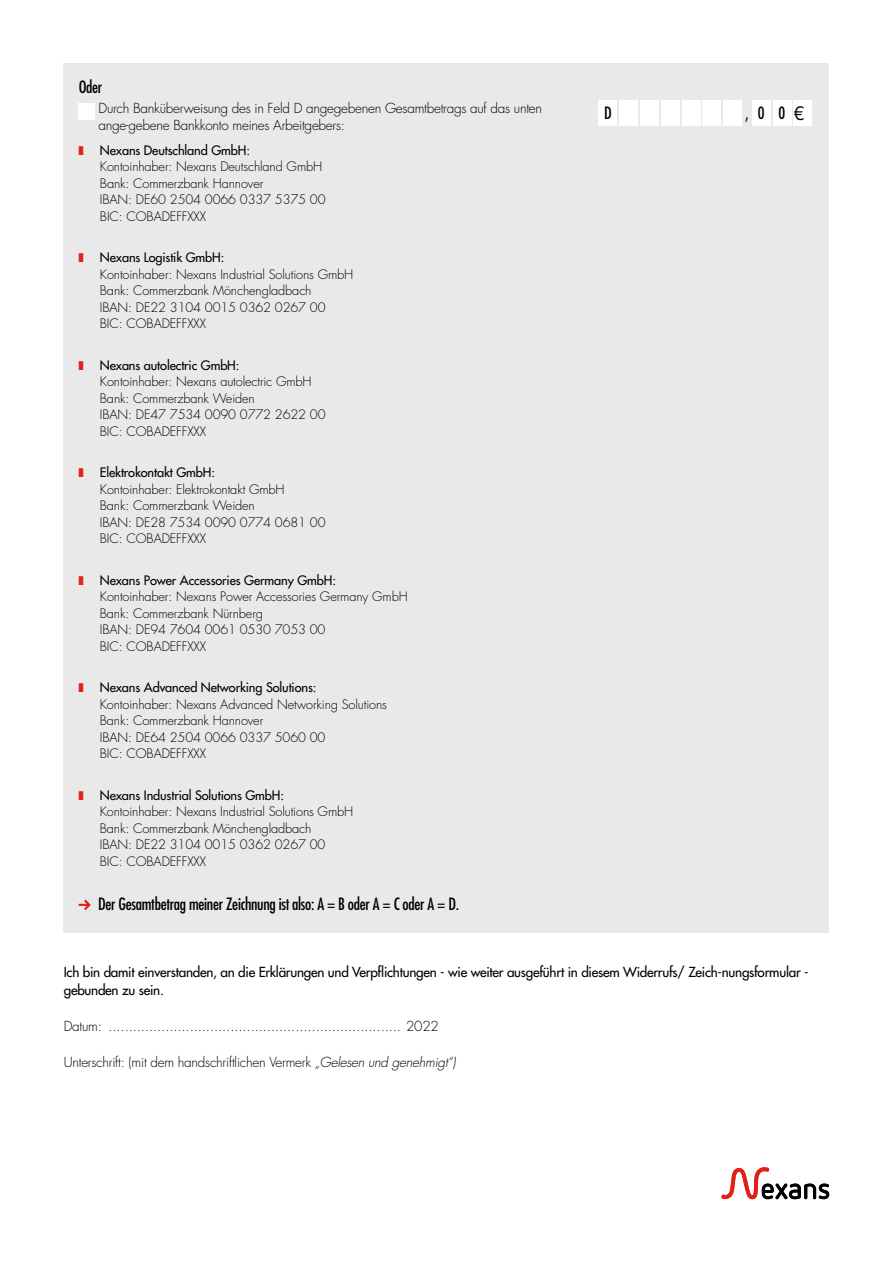
<style>
.page{position:relative;width:893px;height:1263px;background:#fff}
.page>*{position:absolute;margin:0;border:0;box-sizing:border-box;transform-origin:0 0}
.t1{font:condensed 16.5px "Futura";letter-spacing:-.015em;color:#000}
.t2{font:300 13.5px/16.2px "Futura";letter-spacing:-.02em;color:#000}
.t3{font:13.5px/18px "Futura";letter-spacing:-.02em;color:#000}
.t4{font:300 12.75px/16.5px "Futura";letter-spacing:-.01em;color:#000}
.t5{font:12.75px "Futura";letter-spacing:-.01em;color:#000}
.s1{font-family:"Futura Std";font-stretch:normal;font-size:18px}
.s2{font-style:italic}
</style>
<div class="page">
<svg style="left:721px;top:1167px;width:108px;height:33px"></svg>
<div style="left:64px;top:64px;width:765px;height:869px;background:#e9e9e9"></div>
<div style="left:598px;top:100px;width:19px;height:25px;background:#fff"></div>
<div style="left:619px;top:100px;width:19px;height:25px;background:#fff"></div>
<div style="left:640px;top:100px;width:19px;height:25px;background:#fff"></div>
<div style="left:661px;top:100px;width:19px;height:25px;background:#fff"></div>
<div style="left:682px;top:100px;width:18px;height:25px;background:#fff"></div>
<div style="left:702px;top:100px;width:19px;height:25px;background:#fff"></div>
<div style="left:723px;top:100px;width:19px;height:25px;background:#fff"></div>
<div style="left:752px;top:100px;width:19px;height:25px;background:#fff"></div>
<div style="left:773px;top:100px;width:18px;height:25px;background:#fff"></div>
<div style="left:793px;top:100px;width:19px;height:25px;background:#fff"></div>
<div style="left:79px;top:103px;width:16px;height:16px;background:#fff"></div>
<svg style="left:79px;top:899px;width:12px;height:11px"></svg>
<p class="t1" style="left:79px;top:77px;width:25px">Oder</p>
<p class="t2" style="left:98px;top:101px;width:445px">Durch Banküberweisung des in Feld D angegebenen Gesamtbetrags auf das unten ange-gebene Bankkonto meines Arbeitgebers:</p>
<p class="t5" style="left:100px;top:142px;width:152px">Nexans Deutschland GmbH:</p>
<p class="t4" style="left:100px;top:159px;width:227px">Kontoinhaber: Nexans Deutschland GmbH<br>Bank: Commerzbank Hannover<br>IBAN: DE60 2504 0066 0337 5375 00<br>BIC: COBADEFFXXX</p>
<p class="t5" style="left:100px;top:249px;width:126px">Nexans Logistik GmbH:</p>
<p class="t4" style="left:100px;top:266px;width:255px">Kontoinhaber: Nexans Industrial Solutions GmbH Bank: Commerzbank Mönchengladbach<br>IBAN: DE22 3104 0015 0362 0267 00<br>BIC: COBADEFFXXX</p>
<p class="t5" style="left:100px;top:357px;width:141px">Nexans autolectric GmbH:</p>
<p class="t4" style="left:100px;top:374px;width:227px">Kontoinhaber: Nexans autolectric GmbH<br>Bank: Commerzbank Weiden<br>IBAN: DE47 7534 0090 0772 2622 00<br>BIC: COBADEFFXXX</p>
<p class="t5" style="left:100px;top:464px;width:117px">Elektrokontakt GmbH:</p>
<p class="t4" style="left:100px;top:481px;width:227px">Kontoinhaber: Elektrokontakt GmbH<br>Bank: Commerzbank Weiden<br>IBAN: DE28 7534 0090 0774 0681 00<br>BIC: COBADEFFXXX</p>
<p class="t5" style="left:100px;top:572px;width:238px">Nexans Power Accessories Germany GmbH:</p>
<p class="t4" style="left:100px;top:589px;width:309px">Kontoinhaber: Nexans Power Accessories Germany GmbH Bank: Commerzbank Nürnberg<br>IBAN: DE94 7604 0061 0530 7053 00<br>BIC: COBADEFFXXX</p>
<p class="t5" style="left:100px;top:679px;width:218px">Nexans Advanced Networking Solutions:</p>
<p class="t4" style="left:100px;top:696px;width:289px">Kontoinhaber: Nexans Advanced Networking Solutions Bank: Commerzbank Hannover<br>IBAN: DE64 2504 0066 0337 5060 00<br>BIC: COBADEFFXXX</p>
<p class="t5" style="left:100px;top:787px;width:186px">Nexans Industrial Solutions GmbH:</p>
<p class="t4" style="left:100px;top:804px;width:255px">Kontoinhaber: Nexans Industrial Solutions GmbH Bank: Commerzbank Mönchengladbach<br>IBAN: DE22 3104 0015 0362 0267 00<br>BIC: COBADEFFXXX</p>
<p class="t1" style="left:98px;top:894px;width:363px">Der Gesamtbetrag meiner Zeichnung ist also: A = B oder A = C oder A = D.</p>
<p class="t1" style="left:604px;top:103px;width:9px">D</p>
<p class="t1" style="left:745px;top:103px;width:61px">,0 0<span class="s1">€</span></p>
<p class="t3" style="left:64px;top:963px;width:746px">Ich bin damit einverstanden, an die Erklärungen und Verpflichtungen - wie weiter ausgeführt in diesem Widerrufs/ Zeich-nungsformular - gebunden zu sein.</p>
<p class="t2" style="left:64px;top:1018px;width:377px">Datum: ........................................................................ 2022</p>
<p class="t2" style="left:64px;top:1054px;width:394px">Unterschrift: (mit dem handschriftlichen Vermerk <span class="s2">„Gelesen und genehmigt“)</span></p>
</div>
